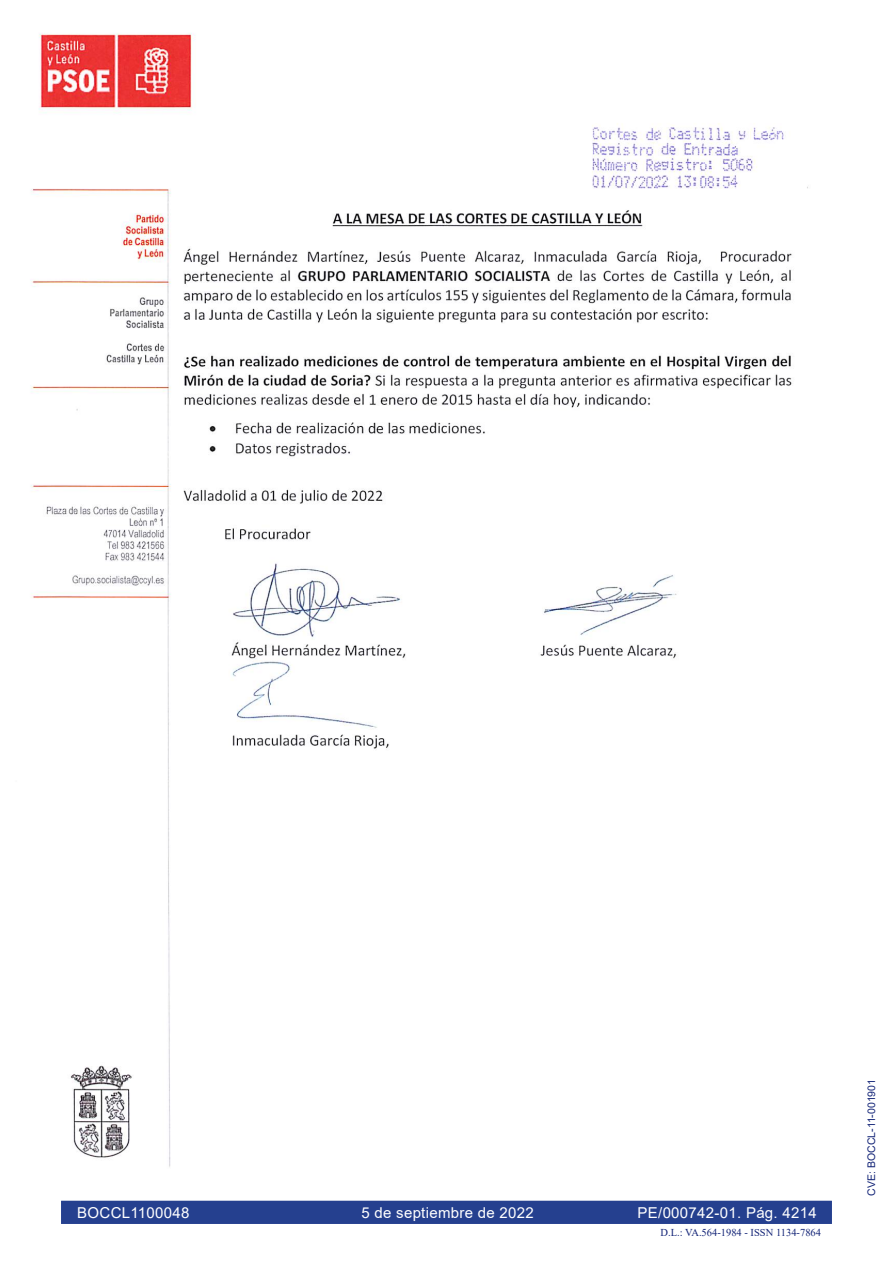
<style>
.page{position:relative;width:893px;height:1263px;background:#fff}
.page>*{position:absolute;margin:0;border:0;box-sizing:border-box;transform-origin:0 0}
.E_CVE{font:15px "Arial";letter-spacing:.02em;color:#fff}
.t1{font:10.5px "Times New Roman";color:#132477}
.t2{font:10.5px "Arial";color:#132477}
</style>
<div class="page">
<div style="left:60px;top:1200px;width:773px;height:25px;background:#25408f"></div>
<div style="left:60px;top:1199px;width:773px;height:26px;border:2px solid #fff"></div>
<img style="left:30px;top:33px;width:803px;height:1167px">
<p class="E_CVE" style="left:77px;top:1202px;width:114px">BOCCL1100048</p>
<p class="E_CVE" style="left:361px;top:1202px;width:174px">5 de septiembre de 2022</p>
<p class="E_CVE" style="left:638px;top:1202px;width:181px">PE/000742-01. Pág. 4214</p>
<p class="t1" style="left:661px;top:1225px;width:162px">D.L.: VA.564-1984 - ISSN 1134-7864</p>
<p class="t2" style="left:864px;top:1195px;width:118px;rotate:-90deg">CVE: BOCCL-11-001901</p>
</div>
